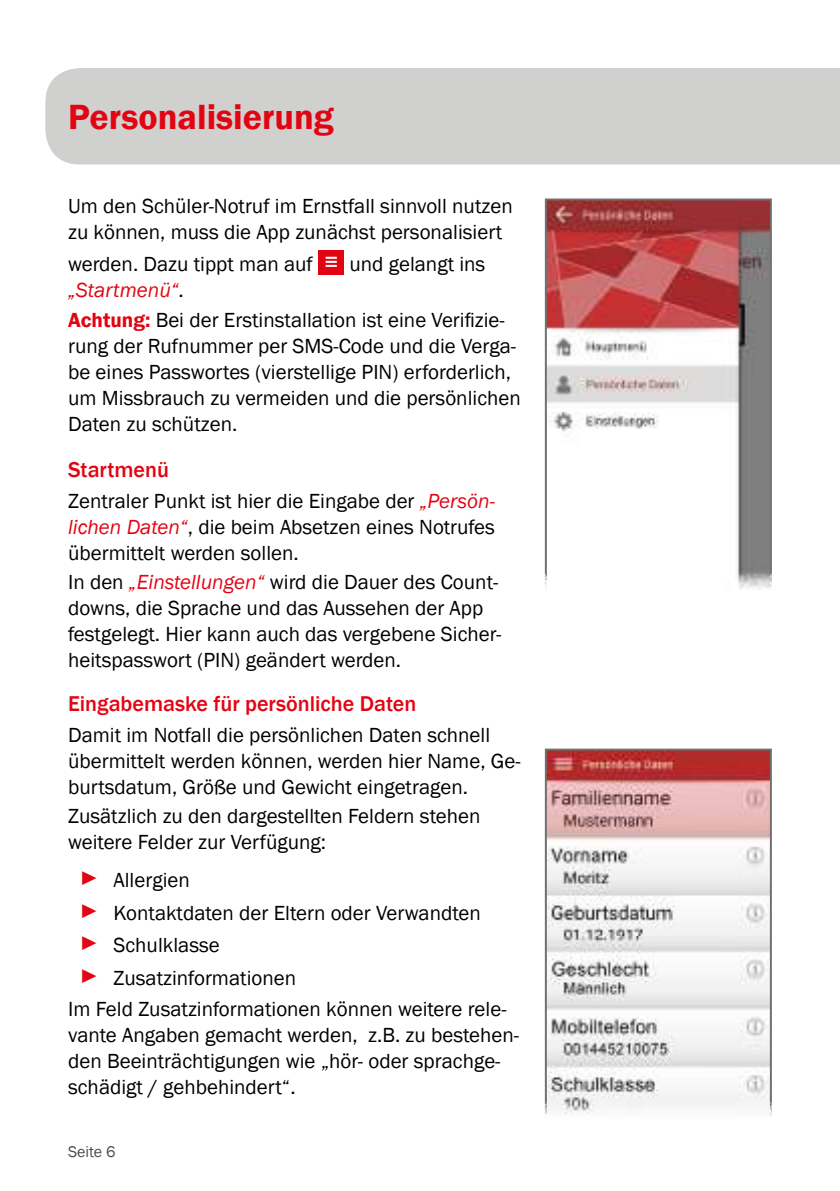
<style>
.page{position:relative;width:840px;height:1191px;background:#fff}
.page>*{position:absolute;margin:0;border:0;box-sizing:border-box;transform-origin:0 0}
.t1{font:600 36px "Franklin Gothic";color:#e30412}
.t2{font:500 22px "Franklin Gothic";color:#e30412}
.t3{font:21px/26px "Franklin Gothic";color:#000}
.t4{font:16px "Franklin Gothic";color:#4d4b4c}
.s1{font-size:26px;color:#fff}
.s2{font-style:italic;color:#e30412}
.s3{font-weight:600;color:#e30412}
.s4{font-size:20px;color:#e30412}
</style>
<div class="page">
<div style="left:45px;top:68px;width:794px;height:96px;background:#d0d0cf"></div>
<div style="left:318px;top:250px;width:26px;height:24px;background:#e30412"></div>
<img style="left:544px;top:198px;width:227px;height:392px">
<img style="left:544px;top:748px;width:227px;height:369px">
<h1 class="t1" style="left:68px;top:102px;width:267px">Personalisierung</h1>
<p class="t3" style="left:68px;top:194px;width:446px">Um den Schüler-Notruf im Ernstfall sinnvoll nutzen zu können, muss die App zunächst personalisiert</p>
<p class="t3" style="left:68px;top:252px;width:418px">werden. Dazu tippt man auf <span class="s1">≡</span> und gelangt ins <span class="s2">„Startmenü“</span>.</p>
<p class="t3" style="left:68px;top:307px;width:454px"><span class="s3">Achtung:</span> Bei der Erstinstallation ist eine Verifizie&shy;rung der Rufnummer per SMS-Code und die Verga&shy;be eines Passwortes (vierstellige PIN) erforderlich, um Missbrauch zu vermeiden und die persönlichen Daten zu schützen.</p>
<p class="t2" style="left:68px;top:460px;width:102px">Startmenü</p>
<p class="t3" style="left:68px;top:489px;width:428px;text-align:justify">Zentraler Punkt ist hier die Eingabe der <span class="s2">„Persön&shy;lichen Daten“</span>, die beim Absetzen eines Notrufes übermittelt werden sollen.</p>
<p class="t3" style="left:68px;top:570px;width:434px">In den <span class="s2">„Einstellungen“</span> wird die Dauer des Count&shy;downs, die Sprache und das Aussehen der App festgelegt. Hier kann auch das vergebene Sicher&shy;heitspasswort (PIN) geändert werden.</p>
<p class="t2" style="left:68px;top:694px;width:349px">Eingabemaske für persönliche Daten</p>
<p class="t3" style="left:68px;top:723px;width:454px">Damit im Notfall die persönlichen Daten schnell übermittelt werden können, werden hier Name, Ge&shy;burtsdatum, Größe und Gewicht eingetragen.</p>
<p class="t3" style="left:68px;top:803px;width:413px">Zusätzlich zu den dargestellten Feldern stehen weitere Felder zur Verfügung:</p>
<p class="t3" style="left:79px;top:868px;width:112px"><span class="s4">►</span> Allergien</p>
<p class="t3" style="left:79px;top:900px;width:403px"><span class="s4">►</span> Kontaktdaten der Eltern oder Verwandten</p>
<p class="t3" style="left:79px;top:933px;width:142px"><span class="s4">►</span> Schulklasse</p>
<p class="t3" style="left:79px;top:965px;width:218px"><span class="s4">►</span> Zusatzinformationen</p>
<p class="t3" style="left:68px;top:997px;width:440px">Im Feld Zusatzinformationen können weitere rele-</p>
<p class="t3" style="left:68px;top:1023px;width:452px">vante Angaben gemacht werden, z.B. zu bestehen&shy;den Beeinträchtigungen wie „hör- oder sprachge&shy;schädigt / gehbehindert“.</p>
<p class="t4" style="left:68px;top:1144px;width:49px">Seite 6</p>
</div>
